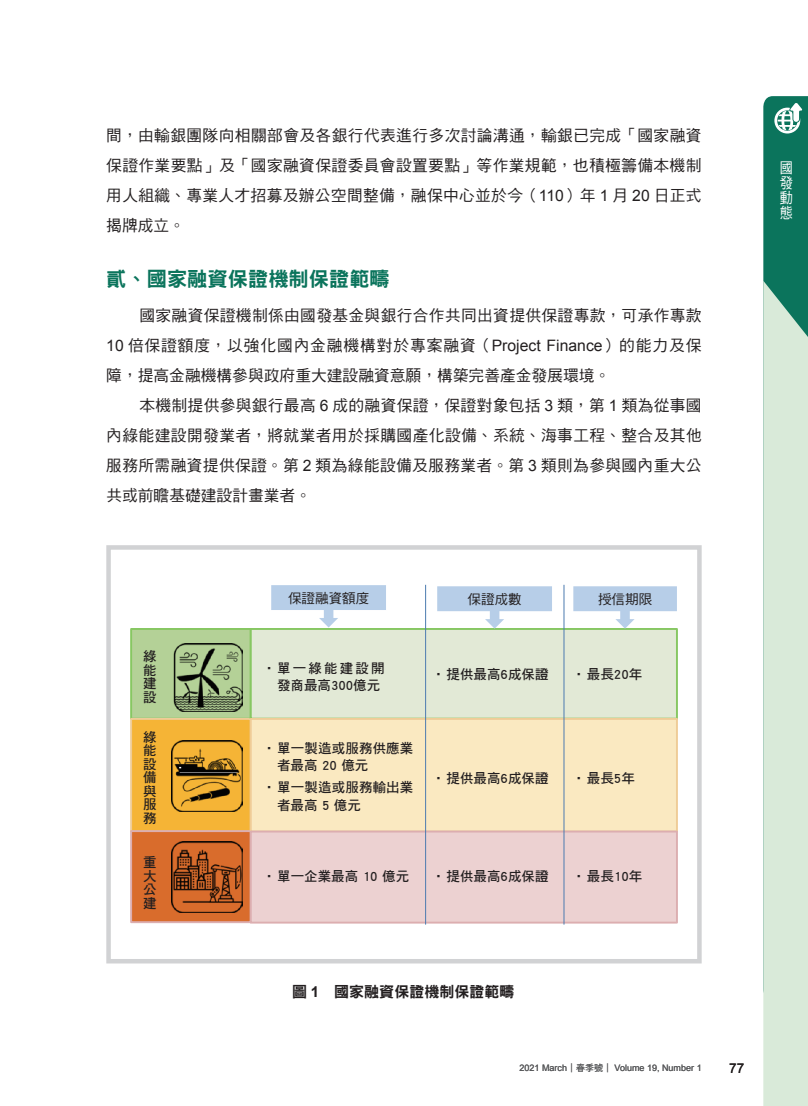
<style>
.page{position:relative;width:808px;height:1106px;background:#fff}
.page>*{position:absolute;margin:0;border:0;box-sizing:border-box;transform-origin:0 0}
.t1{font:20.25px "DF Hei Std W9";color:#0b745c}
.t2{font:15.75px/30px "DF Hei Std W5";letter-spacing:.02em;color:#231f20;text-align:justify}
.t3{font:15px "DF Hei Std W9";color:#231f20}
.t4{font:14.85px/14.9px "DF Hei Std W5";color:#fff;text-align:justify;scale:.89 1}
.t5{font:13.5px/13.5px "DF Hei Std W7";color:#231f20;text-align:justify}
.t6{font:13.5px "DF Hei Std W5";color:#231f20}
.t7{font:13.5px "Arial";color:#231f20}
.t8{font:9px "Arial";color:#57585a}
.s1{font-family:"Arial"}
.s2{font-family:"Arial";font-weight:700}
.s3{font-family:"DF Hei Std W5"}
</style>
<div class="page">
<div style="left:763px;top:96px;width:45px;height:185px;background:#0b745c"></div>
<svg style="left:763px;top:281px;width:45px;height:825px;background:#cce2d1"></svg>
<svg style="left:774px;top:103px;width:28px;height:30px"></svg>
<div style="left:106px;top:545px;width:596px;height:418px;border:4px solid #d1d2d4"></div>
<div style="left:131px;top:629px;width:120px;height:89px;background:#b4d197"></div>
<div style="left:130px;top:628px;width:122px;height:91px;border:2px solid #87c762"></div>
<div style="left:131px;top:719px;width:120px;height:112px;background:#f5b436"></div>
<div style="left:130px;top:718px;width:122px;height:114px;border:2px solid #efcc97"></div>
<div style="left:131px;top:831px;width:120px;height:91px;background:#d96c2c"></div>
<div style="left:130px;top:830px;width:122px;height:93px;border:2px solid #dcaeb0"></div>
<div style="left:251px;top:629px;width:426px;height:89px;background:#e2e9d6"></div>
<div style="left:250px;top:628px;width:428px;height:91px;border:2px solid #87c762"></div>
<div style="left:251px;top:719px;width:426px;height:112px;background:#fae9c1"></div>
<div style="left:250px;top:718px;width:428px;height:114px;border:2px solid #efcc97"></div>
<div style="left:251px;top:831px;width:426px;height:91px;background:#ecd1d1"></div>
<div style="left:250px;top:830px;width:428px;height:93px;border:2px solid #dcaeb0"></div>
<hr style="left:425px;top:585px;width:1px;height:339px;background:#4c7bb0">
<hr style="left:564px;top:585px;width:1px;height:339px;background:#4c7bb0">
<svg style="left:271px;top:585px;width:115px;height:42px"></svg>
<svg style="left:437px;top:586px;width:115px;height:42px"></svg>
<svg style="left:573px;top:586px;width:104px;height:42px"></svg>
<img style="left:173px;top:643px;width:69px;height:68px">
<img style="left:171px;top:740px;width:71px;height:71px">
<img style="left:171px;top:841px;width:71px;height:71px">
<p class="t2" style="left:106px;top:120px;width:597px">間，由輸銀團隊向相關部會及各銀行代表進行多次討論溝通，輸銀已完成「國家融資保證作業要點」及「國家融資保證委員會設置要點」等作業規範，也積極籌備本機制用人組織、專業人才招募及辦公空間整備，融保中心並於今（<span class="s1">110</span>）年 <span class="s1">1</span> 月 <span class="s1">20</span> 日正式揭牌成立。</p>
<p class="t1" style="left:106px;top:268px;width:285px">貳、國家融資保證機制保證範疇</p>
<p class="t2" style="left:106px;top:300px;width:597px;text-indent:33px">國家融資保證機制係由國發基金與銀行合作共同出資提供保證專款，可承作專款<span class="s1">10</span> 倍保證額度，以強化國內金融機構對於專案融資（<span class="s1">Project Finance</span>）的能力及保障，提高金融機構參與政府重大建設融資意願，構築完善產金發展環境。</p>
<p class="t2" style="left:106px;top:390px;width:597px;text-indent:33px">本機制提供參與銀行最高 <span class="s1">6</span> 成的融資保證，保證對象包括 <span class="s1">3</span> 類，第 <span class="s1">1</span> 類為從事國內綠能建設開發業者，將就業者用於採購國產化設備、系統、海事工程、整合及其他服務所需融資提供保證。第 <span class="s1">2</span> 類為綠能設備及服務業者。第 <span class="s1">3</span> 類則為參與國內重大公共或前瞻基礎建設計畫業者。</p>
<p class="t5" style="left:143px;top:649px;width:15px">綠能建設</p>
<p class="t5" style="left:143px;top:729px;width:15px">綠能設備與服務</p>
<p class="t5" style="left:143px;top:855px;width:15px">重大公建</p>
<p class="t6" style="left:288px;top:590px;width:83px">保證融資額度</p>
<p class="t6" style="left:468px;top:591px;width:56px">保證成數</p>
<p class="t6" style="left:598px;top:591px;width:56px">授信期限</p>
<p class="t5" style="left:277px;top:659px;width:109px;line-height:17.4px;text-indent:-14px">‧ 單一綠能建設開發商最高300億元</p>
<p class="t5" style="left:277px;top:739px;width:138px;line-height:17.4px;text-indent:-14px">‧ 單一製造或服務供應業者最高 20 億元</p>
<p class="t5" style="left:277px;top:778px;width:138px;line-height:17.4px;text-indent:-14px">‧ 單一製造或服務輸出業者最高 5 億元</p>
<p class="t5" style="left:263px;top:868px;width:148px">‧ 單一企業最高 10 億元</p>
<p class="t5" style="left:432px;top:667px;width:118px">‧ 提供最高6成保證</p>
<p class="t5" style="left:432px;top:771px;width:118px">‧ 提供最高6成保證</p>
<p class="t5" style="left:432px;top:868px;width:118px">‧ 提供最高6成保證</p>
<p class="t5" style="left:572px;top:667px;width:72px">‧ 最長20年</p>
<p class="t5" style="left:572px;top:771px;width:64px">‧ 最長5年</p>
<p class="t5" style="left:572px;top:868px;width:72px">‧ 最長10年</p>
<p class="t3" style="left:292px;top:983px;width:224px">圖 <span class="s2">1</span>　國家融資保證機制保證範疇</p>
<p class="t8" style="left:520px;top:1062px;width:184px">2021 March<span class="s3">｜春季號｜</span> Volume 19, Number 1</p>
<p class="t7" style="left:729px;top:1059px;width:17px">77</p>
<p class="t4" style="left:780px;top:160px;width:16px">國發動態</p>
</div>
